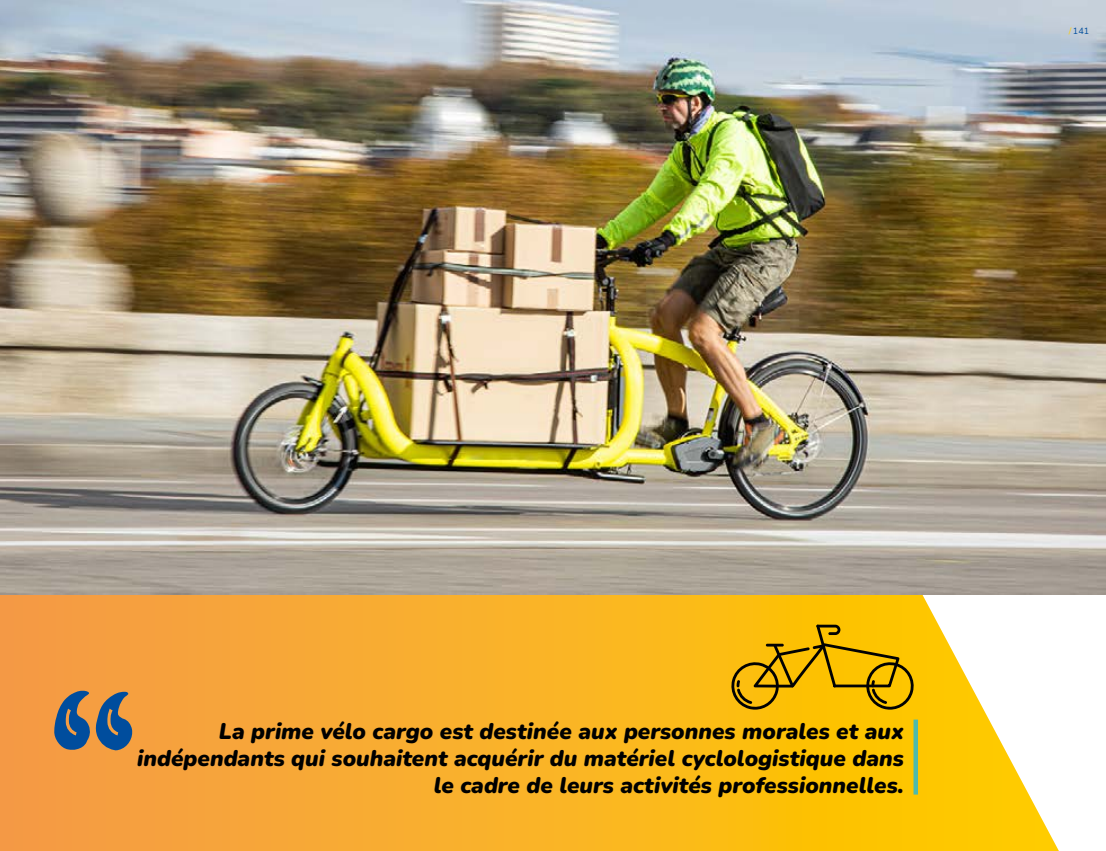
<style>
.page{position:relative;width:1106px;height:851px;background:#fff}
.page>*{position:absolute;margin:0;border:0;box-sizing:border-box;transform-origin:0 0}
.t1{font:225px "Citrus Gothic Inline";color:#004d9d}
.t2{font:italic 200 22.5px/27px "Nunito";color:#000;text-align:right}
.t3{font:200 9px "Nunito";color:#004d9d}
.s1{color:#ffce00}
</style>
<div class="page">
<svg style="left:0;top:594px;width:1058px;height:256px;background:#f9b536"></svg>
<img style="left:0;top:0;width:1106px;height:594px">
<div style="left:913px;top:719px;width:5px;height:75px;background:#4fbaab"></div>
<svg style="left:729px;top:624px;width:185px;height:85px;background:#d8a603"></svg>
<p class="t3" style="left:1067px;top:25px;width:23px"><span class="s1">∕</span>141</p>
<h1 class="t1" style="left:48px;top:641px;width:92px">“</h1>
<p class="t2" style="left:137px;top:716px;width:768px">La prime vélo cargo est destinée aux personnes morales et aux indépendants qui souhaitent acquérir du matériel cyclologistique dans le cadre de leurs activités professionnelles.</p>
</div>
